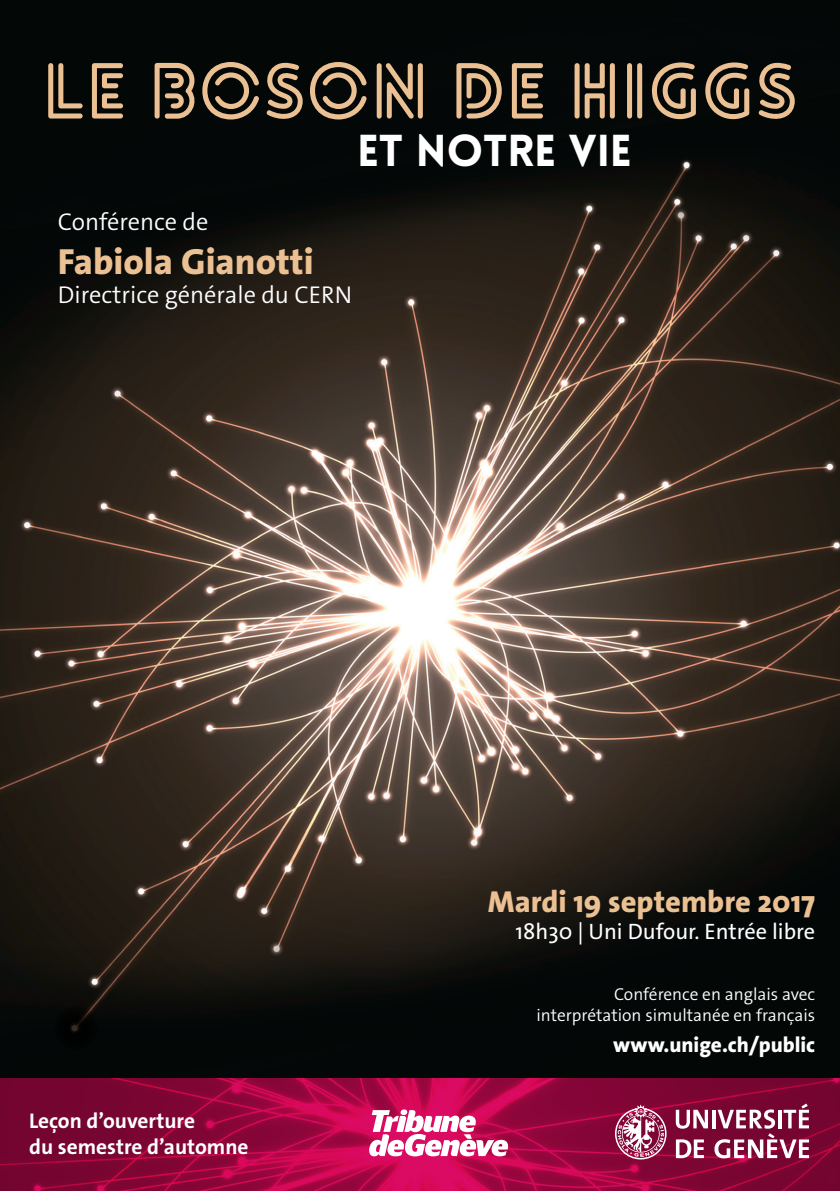
<style>
.page{position:relative;width:840px;height:1191px;background:#fff}
.page>*{position:absolute;margin:0;border:0;box-sizing:border-box;transform-origin:0 0}
.t1{font:700 75.4px "Lovelo Line";color:#ebc092}
.t2{font:900 43.8px "Lovelo";color:#fff}
.t3{font:800 36.6px "The Sans Os F";color:#ebc092}
.t4{font:800 30.4px "The Sans Os F";color:#ebc092}
.t5{font:300 24.4px "The Sans Os F";color:#fff}
.t6{font:22.4px "The Sans Os F";color:#fff}
.thesans{font:700 21.4px "The Sans Os F";color:#fff}
.t7{font:800 21.4px "The Sans Os F";color:#fff}
.t8{font:300 17.2px/20.8px "The Sans Os F";color:#fff;text-align:right}
</style>
<div class="page">
<img style="left:0;top:0;width:839px;height:1078px">
<svg style="left:54px;top:1005px;width:44px;height:44px;background:#050504"></svg>
<svg style="left:0;top:1078px;width:839px;height:113px;background:#95063d"></svg>
<svg style="left:614px;top:1104px;width:52px;height:55px"></svg>
<svg style="left:675px;top:1109px;width:32px;height:19px"></svg>
<svg style="left:711px;top:1109px;width:3px;height:19px"></svg>
<svg style="left:675px;top:1139px;width:28px;height:19px"></svg>
<svg style="left:714px;top:1103px;width:94px;height:55px"></svg>
<svg style="left:369px;top:1109px;width:139px;height:47px"></svg>
<p class="t1" style="left:42px;top:44px;width:756px">LE BOSON DE HIGGS</p>
<p class="t2" style="left:357px;top:123px;width:276px">ET NOTRE VIE</p>
<p class="t5" style="left:58px;top:206px;width:152px">Conférence de</p>
<p class="t3" style="left:58px;top:238px;width:257px">Fabiola Gianotti</p>
<p class="t5" style="left:58px;top:279px;width:295px">Directrice générale du CERN</p>
<p class="thesans" style="left:29px;top:1107px;width:167px">Leçon d’ouverture</p>
<p class="thesans" style="left:29px;top:1132px;width:221px">du semestre d’automne</p>
<p class="t4" style="left:487px;top:882px;width:328px">Mardi 19 septembre 2017</p>
<p class="t6" style="left:515px;top:916px;width:301px">18h30 | Uni Dufour. Entrée libre</p>
<p class="t8" style="left:536px;top:984px;width:280px">Conférence en anglais avec interprétation simultanée en français</p>
<p class="t7" style="left:612px;top:1031px;width:203px">www.unige.ch/public</p>
</div>
